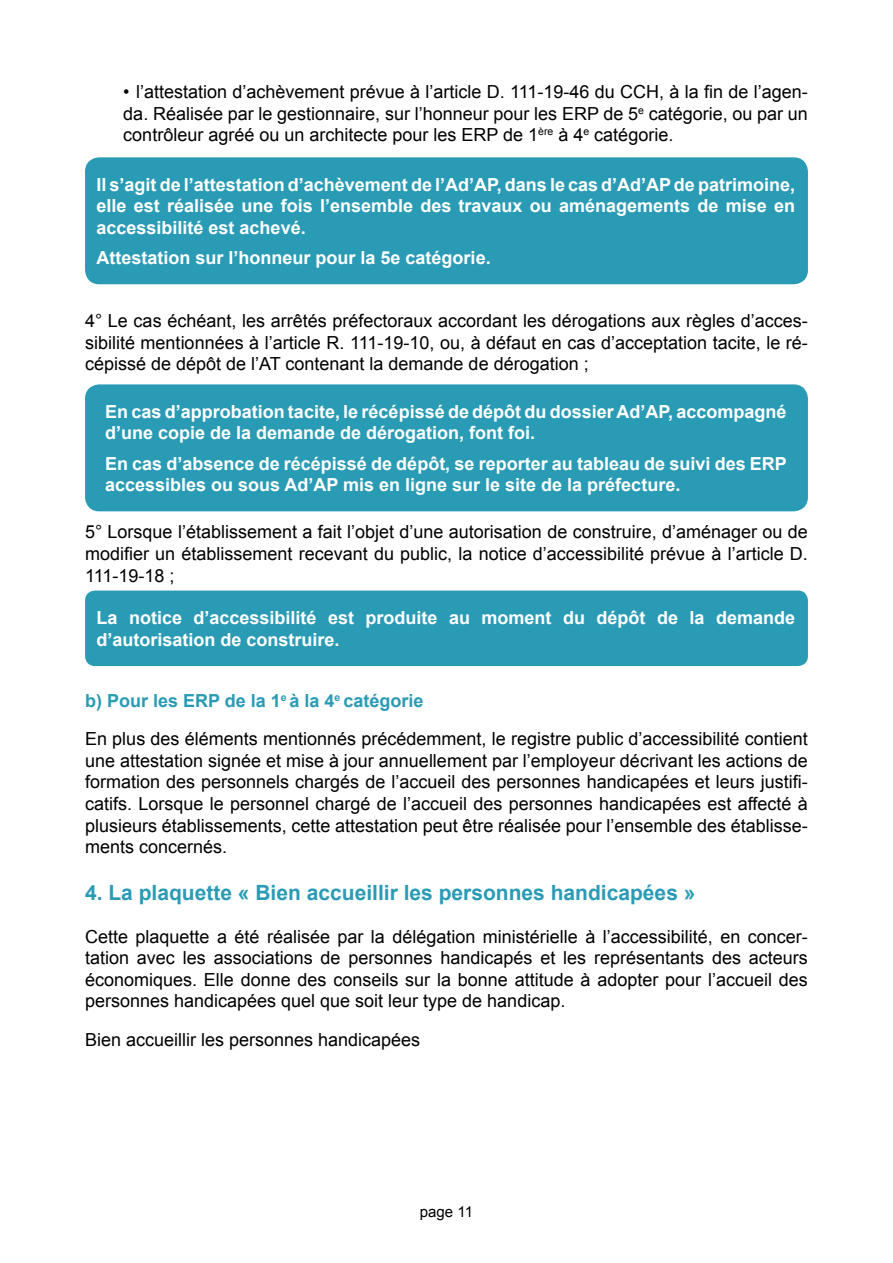
<style>
.page{position:relative;width:893px;height:1263px;background:#fff}
.page>*{position:absolute;margin:0;border:0;box-sizing:border-box;transform-origin:0 0}
.t1{font:700 21px "Arial";color:#2a9bb5}
.Paragraphe_par_défau{font:18px/21.6px "Arial";color:#000;text-align:justify}
.Text_body{font:700 18px/21.6px "Arial";color:#fff}
.t2{font:700 18px "Arial";color:#2a9bb5}
.t3{font:15px "Arial";color:#000}
</style>
<div class="page">
<div style="left:87px;top:159px;width:719px;height:124px;background:#2a9bb5;border-radius:13px"></div>
<div style="left:85px;top:157px;width:723px;height:127px;border:3px solid #2a9bb5;border-radius:13px"></div>
<div style="left:87px;top:386px;width:719px;height:124px;background:#2a9bb5;border-radius:13px"></div>
<div style="left:85px;top:384px;width:723px;height:127px;border:3px solid #2a9bb5;border-radius:13px"></div>
<div style="left:87px;top:592px;width:719px;height:72px;background:#2a9bb5;border-radius:9px"></div>
<div style="left:85px;top:590px;width:723px;height:76px;border:3px solid #2a9bb5;border-radius:9px"></div>
<p class="Paragraphe_par_défau" style="left:123px;top:81px;width:686px">• l’attestation d’achèvement prévue à l’article D. 111-19-46 du CCH, à la fin de l’agen&shy;da. Réalisée par le gestionnaire, sur l’honneur pour les ERP de 5<sup>e</sup> catégorie, ou par un contrôleur agréé ou un architecte pour les ERP de 1<sup>ère</sup> à 4<sup>e</sup> catégorie.</p>
<p class="Text_body" style="left:97px;top:174px;width:700px;text-align:justify">Il s’agit de l’attestation d’achèvement de l’Ad’AP, dans le cas d’Ad’AP de patrimoine, elle est réalisée une fois l’ensemble des travaux ou aménagements de mise en accessibilité est achevé.</p>
<p class="Text_body" style="left:97px;top:247px;width:396px">Attestation sur l’honneur pour la 5e catégorie.</p>
<p class="Paragraphe_par_défau" style="left:85px;top:310px;width:724px">4° Le cas échéant, les arrêtés préfectoraux accordant les dérogations aux règles d’acces&shy;sibilité mentionnées à l’article R. 111-19-10, ou, à défaut en cas d’acceptation tacite, le ré&shy;cépissé de dépôt de l’AT contenant la demande de dérogation ;</p>
<p class="Text_body" style="left:105px;top:401px;width:683px">En cas d’approbation tacite, le récépissé de dépôt du dossier Ad’AP, accompagné d’une copie de la demande de dérogation, font foi.</p>
<p class="Text_body" style="left:105px;top:453px;width:683px">En cas d’absence de récépissé de dépôt, se reporter au tableau de suivi des ERP accessibles ou sous Ad’AP mis en ligne sur le site de la préfecture.</p>
<p class="Paragraphe_par_défau" style="left:85px;top:521px;width:724px">5° Lorsque l’établissement a fait l’objet d’une autorisation de construire, d’aménager ou de modifier un établissement recevant du public, la notice d’accessibilité prévue à l’article D.<br>111-19-18 ;</p>
<p class="Text_body" style="left:97px;top:607px;width:700px">La notice d’accessibilité est produite au moment du dépôt de la demande d’autorisation de construire.</p>
<p class="t2" style="left:85px;top:688px;width:340px">b) Pour les ERP de la 1<sup>e</sup> à la 4<sup>e</sup> catégorie</p>
<p class="Paragraphe_par_défau" style="left:85px;top:728px;width:724px">En plus des éléments mentionnés précédemment, le registre public d’accessibilité contient une attestation signée et mise à jour annuellement par l’employeur décrivant les actions de formation des personnels chargés de l’accueil des personnes handicapées et leurs justifi&shy;catifs. Lorsque le personnel chargé de l’accueil des personnes handicapées est affecté à plusieurs établissements, cette attestation peut être réalisée pour l’ensemble des établisse&shy;ments concernés.</p>
<p class="t1" style="left:85px;top:878px;width:612px">4. La plaquette « Bien accueillir les personnes handicapées »</p>
<p class="Paragraphe_par_défau" style="left:85px;top:926px;width:724px">Cette plaquette a été réalisée par la délégation ministérielle à l’accessibilité, en concer&shy;tation avec les associations de personnes handicapés et les représentants des acteurs économiques. Elle donne des conseils sur la bonne attitude à adopter pour l’accueil des personnes handicapées quel que soit leur type de handicap.</p>
<p class="Paragraphe_par_défau" style="left:85px;top:1029px;width:337px">Bien accueillir les personnes handicapées</p>
<p class="t3" style="left:420px;top:1202px;width:55px">page 11</p>
</div>
